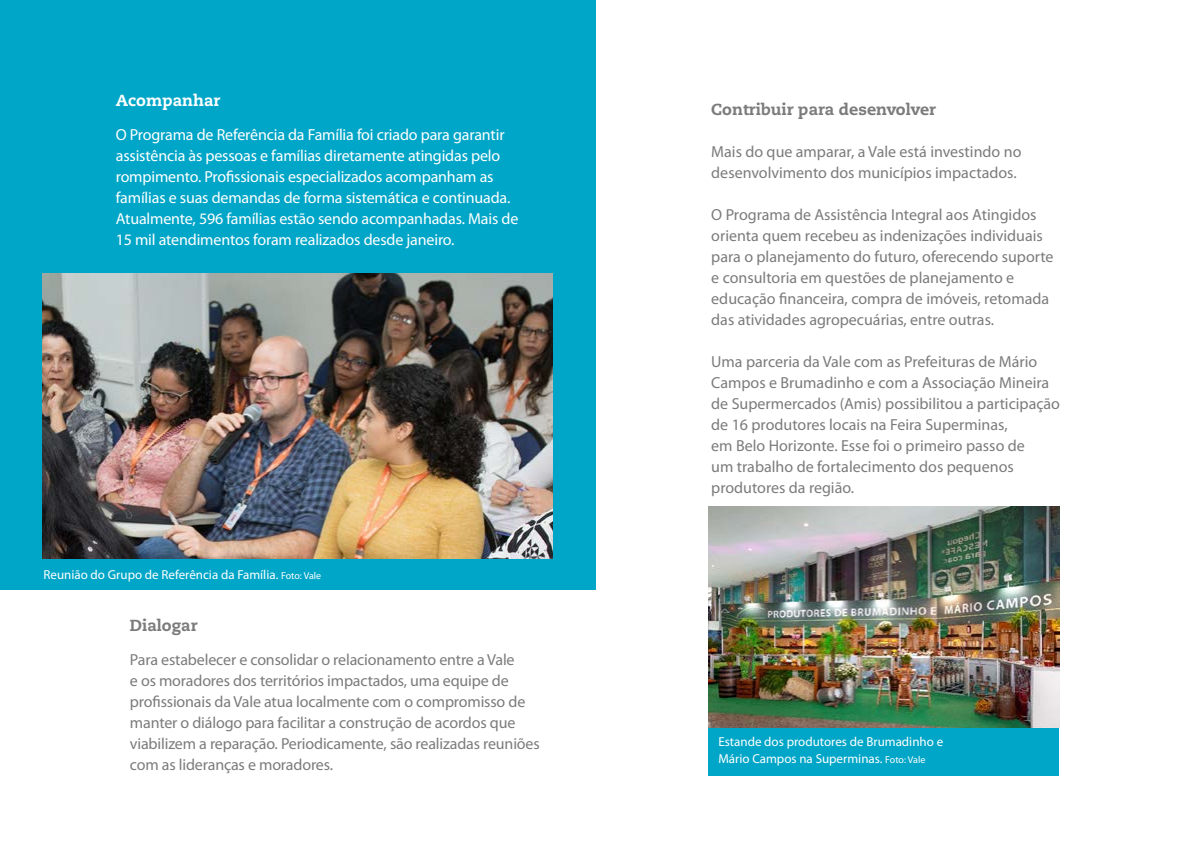
<style>
.page{position:relative;width:1191px;height:842px;background:#fff}
.page>*{position:absolute;margin:0;border:0;box-sizing:border-box;transform-origin:0 0}
.t1{font:16px/21px "Myriad Pro";color:#7c7b7b}
.t2{font:16px/21px "Myriad Pro";letter-spacing:-.01em;color:#fff}
.t3{font:800 16px "Caecilia LT Std";color:#7c7b7b}
.t4{font:800 16px "Caecilia LT Std";color:#fff}
.t5{font:13px/17px "Myriad Pro";color:#fff}
.s1{font-size:10px}
</style>
<div class="page">
<div style="left:708px;top:706px;width:351px;height:70px;background:#00a6c8"></div>
<div style="left:0;top:0;width:595px;height:590px;background:#00a6c8"></div>
<img style="left:708px;top:506px;width:351px;height:221px">
<img style="left:43px;top:274px;width:510px;height:285px">
<p class="t4" style="left:116px;top:90px;width:106px">Acompanhar</p>
<p class="t2" style="left:116px;top:124px;width:404px">O Programa de Referência da Família foi criado para garantir assistência às pessoas e famílias diretamente atingidas pelo rompimento. Profissionais especializados acompanham as famílias e suas demandas de forma sistemática e continuada.<br>Atualmente, 596 famílias estão sendo acompanhadas. Mais de 15 mil atendimentos foram realizados desde janeiro.</p>
<p class="t5" style="left:43px;top:566px;width:279px">Reunião do Grupo de Referência da Família. <span class="s1">Foto: Vale</span></p>
<p class="t3" style="left:130px;top:615px;width:69px">Dialogar</p>
<p class="t1" style="left:130px;top:649px;width:411px">Para estabelecer e consolidar o relacionamento entre a Vale<br>e os moradores dos territórios impactados, uma equipe de profissionais da Vale atua localmente com o compromisso de manter o diálogo para facilitar a construção de acordos que viabilizem a reparação. Periodicamente, são realizadas reuniões com as lideranças e moradores.</p>
<p class="t3" style="left:711px;top:100px;width:226px">Contribuir para desenvolver</p>
<p class="t1" style="left:711px;top:141px;width:312px">Mais do que amparar, a Vale está investindo no desenvolvimento dos municípios impactados.</p>
<p class="t1" style="left:711px;top:204px;width:344px">O Programa de Assistência Integral aos Atingidos orienta quem recebeu as indenizações individuais para o planejamento do futuro, oferecendo suporte e consultoria em questões de planejamento e educação financeira, compra de imóveis, retomada das atividades agropecuárias, entre outras.</p>
<p class="t1" style="left:711px;top:351px;width:350px">Uma parceria da Vale com as Prefeituras de Mário Campos e Brumadinho e com a Associação Mineira de Supermercados (Amis) possibilitou a participação de 16 produtores locais na Feira Superminas,<br>em Belo Horizonte. Esse foi o primeiro passo de<br>um trabalho de fortalecimento dos pequenos produtores da região.</p>
<p class="t5" style="left:718px;top:733px;width:226px">Estande dos produtores de Brumadinho e<br>Mário Campos na Superminas. <span class="s1">Foto: Vale</span></p>
</div>
